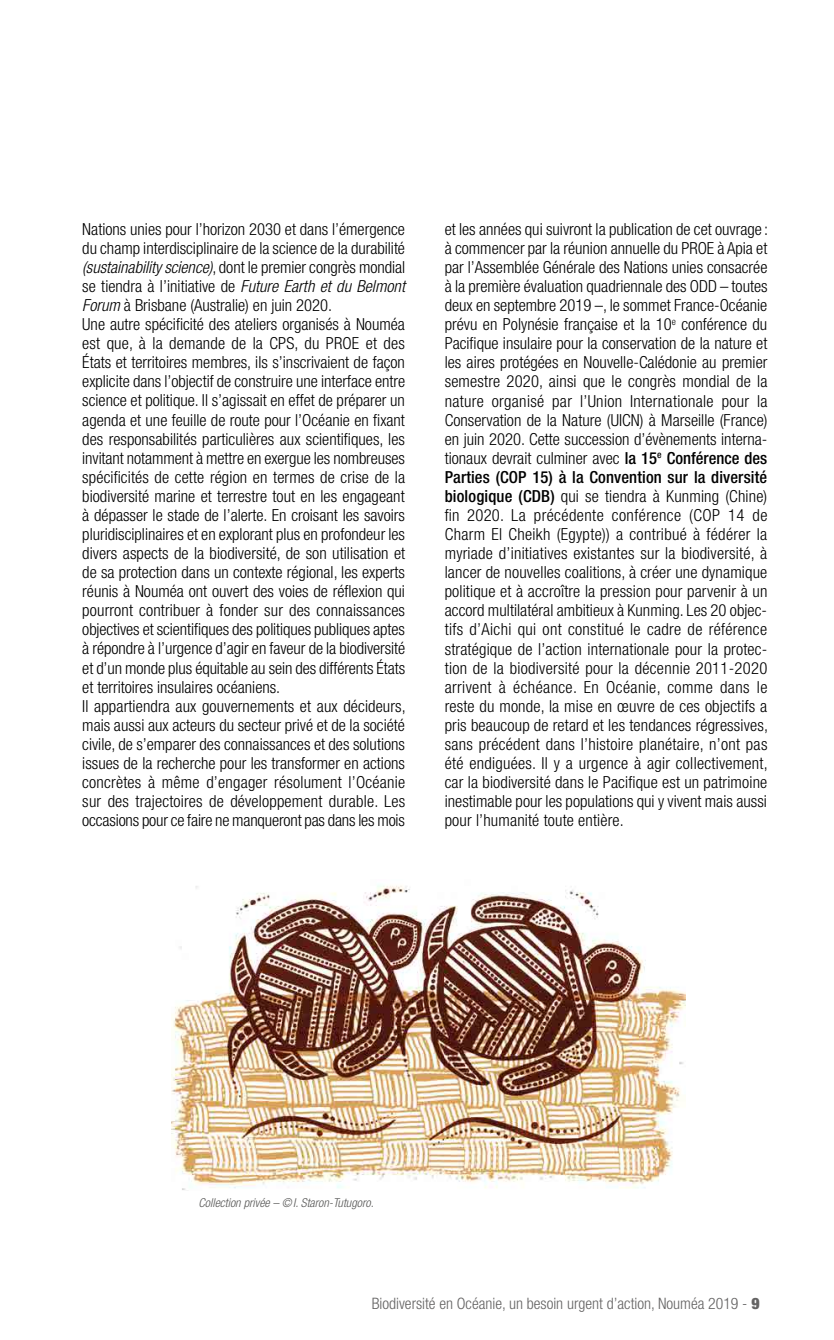
<style>
.page{position:relative;width:834px;height:1340px;background:#fff}
.page>*{position:absolute;margin:0;border:0;box-sizing:border-box;transform-origin:0 0}
.t1{font:300 condensed 16.62px/19.1px "Helvetica Neue LT Std";color:#000}
.t2{font:300 condensed 15.75px "Helvetica Neue LT Std";color:#646363}
.t3{font:italic 300 condensed 12.25px "Helvetica Neue LT Std";color:#575756}
.s1{font-style:italic}
.s2{font-weight:500}
.s3{font-weight:900}
</style>
<div class="page">
<img style="left:171px;top:885px;width:514px;height:305px">
<p class="t1" style="left:82px;top:219px;width:325px">Nations unies pour l’horizon 2030 et dans l’émergence du champ interdisciplinaire de la science de la durabilité <span class="s1">(sustainability science)</span>, dont le premier congrès mondial se tiendra à l’initiative de <span class="s1">Future Earth et du Belmont Forum</span> à Brisbane (Australie) en juin 2020.<br>Une autre spécificité des ateliers organisés à Nouméa est que, à la demande de la CPS, du PROE et des États et territoires membres, ils s’inscrivaient de façon explicite dans l’objectif de construire une interface entre science et politique. Il s’agissait en effet de préparer un agenda et une feuille de route pour l’Océanie en fixant des responsabilités particulières aux scientifiques, les invitant notamment à mettre en exergue les nombreuses spécificités de cette région en termes de crise de la biodiversité marine et terrestre tout en les engageant à dépasser le stade de l’alerte. En croisant les savoirs pluridisciplinaires et en explorant plus en profondeur les divers aspects de la biodiversité, de son utilisation et de sa protection dans un contexte régional, les experts réunis à Nouméa ont ouvert des voies de réflexion qui pourront contribuer à fonder sur des connaissances objectives et scientifiques des politiques publiques aptes à répondre à l’urgence d’agir en faveur de la biodiversité et d’un monde plus équitable au sein des différents États et territoires insulaires océaniens.<br>Il appartiendra aux gouvernements et aux décideurs, mais aussi aux acteurs du secteur privé et de la société civile, de s’emparer des connaissances et des solutions issues de la recherche pour les transformer en actions concrètes à même d’engager résolument l’Océanie sur des trajectoires de développement durable. Les occasions pour ce faire ne manqueront pas dans les mois</p>
<p class="t1" style="left:444px;top:219px;width:325px;text-align:justify">et les années qui suivront la publication de cet ouvrage : à commencer par la réunion annuelle du PROE à Apia et par l’Assemblée Générale des Nations unies consacrée à la première évaluation quadriennale des ODD – toutes deux en septembre 2019 –, le sommet France-Océanie prévu en Polynésie française et la 10<sup>e</sup> conférence du Pacifique insulaire pour la conservation de la nature et les aires protégées en Nouvelle-Calédonie au premier semestre 2020, ainsi que le congrès mondial de la nature organisé par l’Union Internationale pour la Conservation de la Nature (UICN) à Marseille (France) en juin 2020. Cette succession d’évènements interna‑ tionaux devrait culminer avec <span class="s2">la 15</span><sup>e</sup> <span class="s2">Conférence des Parties (COP 15) à la Convention sur la diversité biologique (CDB)</span> qui se tiendra à Kunming (Chine) fin 2020. La précédente conférence (COP 14 de Charm El Cheikh (Egypte)) a contribué à fédérer la myriade d’initiatives existantes sur la biodiversité, à lancer de nouvelles coalitions, à créer une dynamique politique et à accroître la pression pour parvenir à un accord multilatéral ambitieux à Kunming. Les 20 objec‑ tifs d’Aichi qui ont constitué le cadre de référence stratégique de l’action internationale pour la protec‑ tion de la biodiversité pour la décennie 2011-2020 arrivent à échéance. En Océanie, comme dans le reste du monde, la mise en œuvre de ces objectifs a pris beaucoup de retard et les tendances régressives, sans précédent dans l’histoire planétaire, n’ont pas été endiguées. Il y a urgence à agir collectivement, car la biodiversité dans le Pacifique est un patrimoine inestimable pour les populations qui y vivent mais aussi pour l’humanité toute entière.</p>
<p class="t3" style="left:198px;top:1195px;width:176px">Collection privée – ©I. Staron-Tutugoro.</p>
<p class="t2" style="left:371px;top:1294px;width:389px">Biodiversité en Océanie, un besoin urgent d’action, Nouméa 2019 - <span class="s3">9</span></p>
</div>
